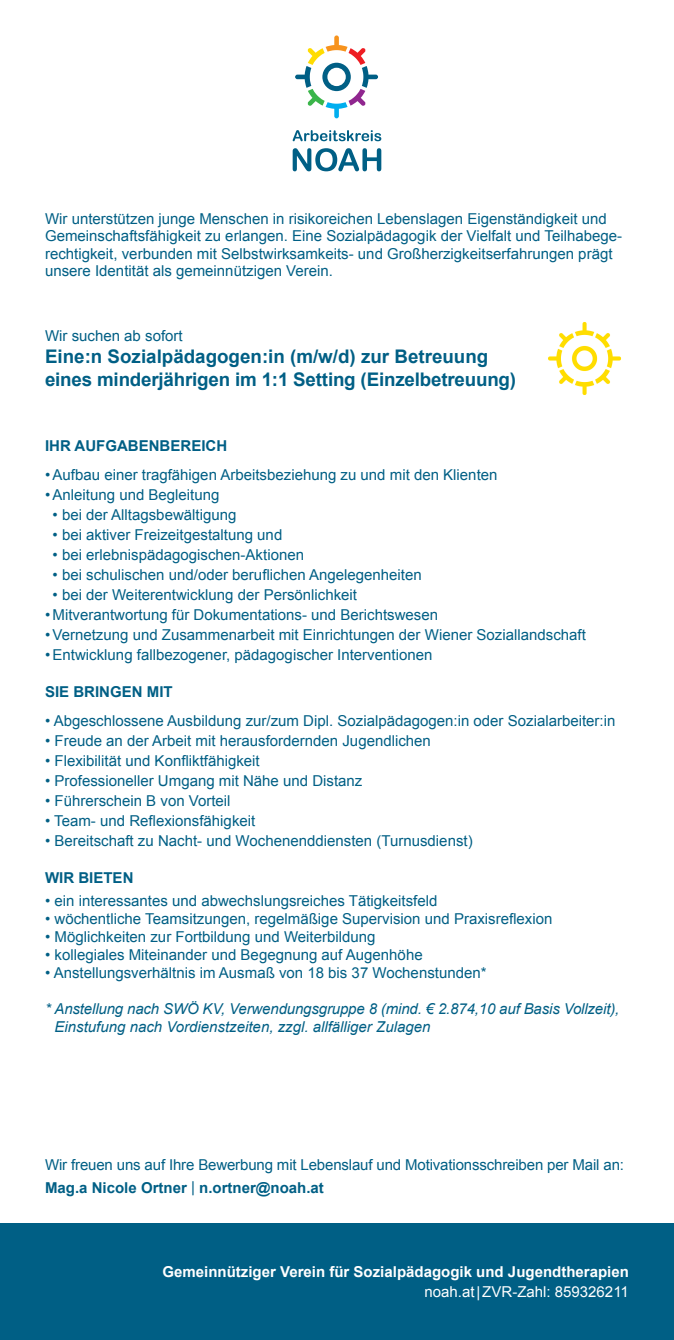
<style>
.page{position:relative;width:674px;height:1340px;background:#fff}
.page>*{position:absolute;margin:0;border:0;box-sizing:border-box;transform-origin:0 0}
.t1{font:700 18.75px/22.5px "Arial";letter-spacing:-.01em;color:#005f85}
.t2{font:15px/17.5px "Arial";color:#005f85}
.t3{font:italic 15px/18px "Arial";letter-spacing:-.01em;color:#005f85}
.t4{font:700 15px "Arial";color:#fff}
.t5{font:700 15px "Arial";color:#005f85}
.t6{font:15px "Arial";color:#fff}
.s1{font-weight:700}
</style>
<div class="page">
<img style="left:548px;top:322px;width:74px;height:73px">
<div style="left:0;top:1222px;width:673px;height:117px;background:#005f85"></div>
<svg style="left:295px;top:35px;width:83px;height:83px"></svg>
<svg style="left:292px;top:130px;width:89px;height:11px"></svg>
<svg style="left:292px;top:148px;width:89px;height:23px"></svg>
<p class="t2" style="left:45px;top:210px;width:578px">Wir unterstützen junge Menschen in risikoreichen Lebenslagen Eigenständigkeit und Gemeinschaftsfähigkeit zu erlangen. Eine Sozialpädagogik der Vielfalt und Teilhabege&shy;rechtigkeit, verbunden mit Selbstwirksamkeits- und Großherzigkeitserfahrungen prägt unsere Identität als gemeinnützigen Verein.</p>
<p class="t2" style="left:45px;top:327px;width:139px">Wir suchen ab sofort</p>
<p class="t1" style="left:45px;top:346px;width:472px">Eine:n Sozialpädagogen:in (m/w/d) zur Betreuung eines minderjährigen im 1:1 Setting (Einzelbetreuung)</p>
<p class="t5" style="left:45px;top:436px;width:183px">IHR AUFGABENBEREICH</p>
<p class="t2" style="left:45px;top:466px;width:453px">•Aufbau einer tragfähigen Arbeitsbeziehung zu und mit den Klienten</p>
<p class="t2" style="left:45px;top:486px;width:176px">•Anleitung und Begleitung</p>
<p class="t2" style="left:53px;top:506px;width:185px">• bei der Alltagsbewältigung</p>
<p class="t2" style="left:53px;top:526px;width:231px">• bei aktiver Freizeitgestaltung und</p>
<p class="t2" style="left:53px;top:546px;width:253px">• bei erlebnispädagogischen-Aktionen</p>
<p class="t2" style="left:53px;top:566px;width:370px">• bei schulischen und/oder beruflichen Angelegenheiten</p>
<p class="t2" style="left:53px;top:586px;width:306px">• bei der Weiterentwicklung der Persönlichkeit</p>
<p class="t2" style="left:45px;top:606px;width:394px">• Mitverantwortung fü r Dokumentations- und Berichtswesen</p>
<p class="t2" style="left:45px;top:626px;width:542px">•Vernetzung und Zusammenarbeit mit Einrichtungen der Wiener Soziallandschaft</p>
<p class="t2" style="left:45px;top:646px;width:388px">•Entwicklung fallbezogener, pädagogischer Interventionen</p>
<p class="t5" style="left:45px;top:682px;width:129px">SIE BRINGEN MIT</p>
<p class="t2" style="left:45px;top:712px;width:571px">• Abgeschlossene Ausbildung zur/zum Dipl. Sozialpädagogen:in oder Sozialarbeiter:in</p>
<p class="t2" style="left:45px;top:732px;width:387px">• Freude an der Arbeit mit herausfordernden Jugendlichen</p>
<p class="t2" style="left:45px;top:752px;width:216px">• Flexibilität und Konfliktfähigkeit</p>
<p class="t2" style="left:45px;top:772px;width:319px">• Professioneller Umgang mit Nähe und Distanz</p>
<p class="t2" style="left:45px;top:792px;width:187px">• Fü hrerschein B von Vorteil</p>
<p class="t2" style="left:45px;top:812px;width:212px">• Team- und Reflexionsfähigkeit</p>
<p class="t2" style="left:45px;top:832px;width:429px">• Bereitschaft zu Nacht- und Wochenenddiensten (Turnusdienst)</p>
<p class="t5" style="left:45px;top:867px;width:90px">WIR BIETEN</p>
<p class="t2" style="left:45px;top:892px;width:393px">• ein interessantes und abwechslungsreiches Tätigkeitsfeld</p>
<p class="t2" style="left:45px;top:910px;width:508px">• wöchentliche Teamsitzungen, regelmäßige Supervision und Praxisreflexion</p>
<p class="t2" style="left:45px;top:928px;width:332px">• Möglichkeiten zur Fortbildung und Weiterbildung</p>
<p class="t2" style="left:45px;top:946px;width:379px">• kollegiales Miteinander und Begegnung auf Augenhöhe</p>
<p class="t2" style="left:45px;top:964px;width:443px">• Anstellungsverhältnis im Ausmaß von 18 bis 37 Wochenstunden*</p>
<p class="t3" style="left:54px;top:1000px;width:566px;text-indent:-9px">* Anstellung nach SWÖ KV, Verwendungsgruppe 8 (mind. € 2.874,10 auf Basis Vollzeit),<br>Einstufung nach Vordienstzeiten, zzgl. allfälliger Zulagen</p>
<p class="t2" style="left:45px;top:1153px;width:580px;line-height:22.5px">Wir freuen uns auf Ihre Bewerbung mit Lebenslauf und Motivationsschreiben per Mail an:<br><span class="s1">Mag.a Nicole Ortner</span> | <span class="s1">n.ortner@noah.at</span></p>
<p class="t4" style="left:162px;top:1261px;width:467px">Gemeinnütziger Verein für Sozialpädagogik und Jugendtherapien</p>
<p class="t6" style="left:424px;top:1281px;width:206px">noah.at|ZVR-Zahl: 859326211</p>
</div>
